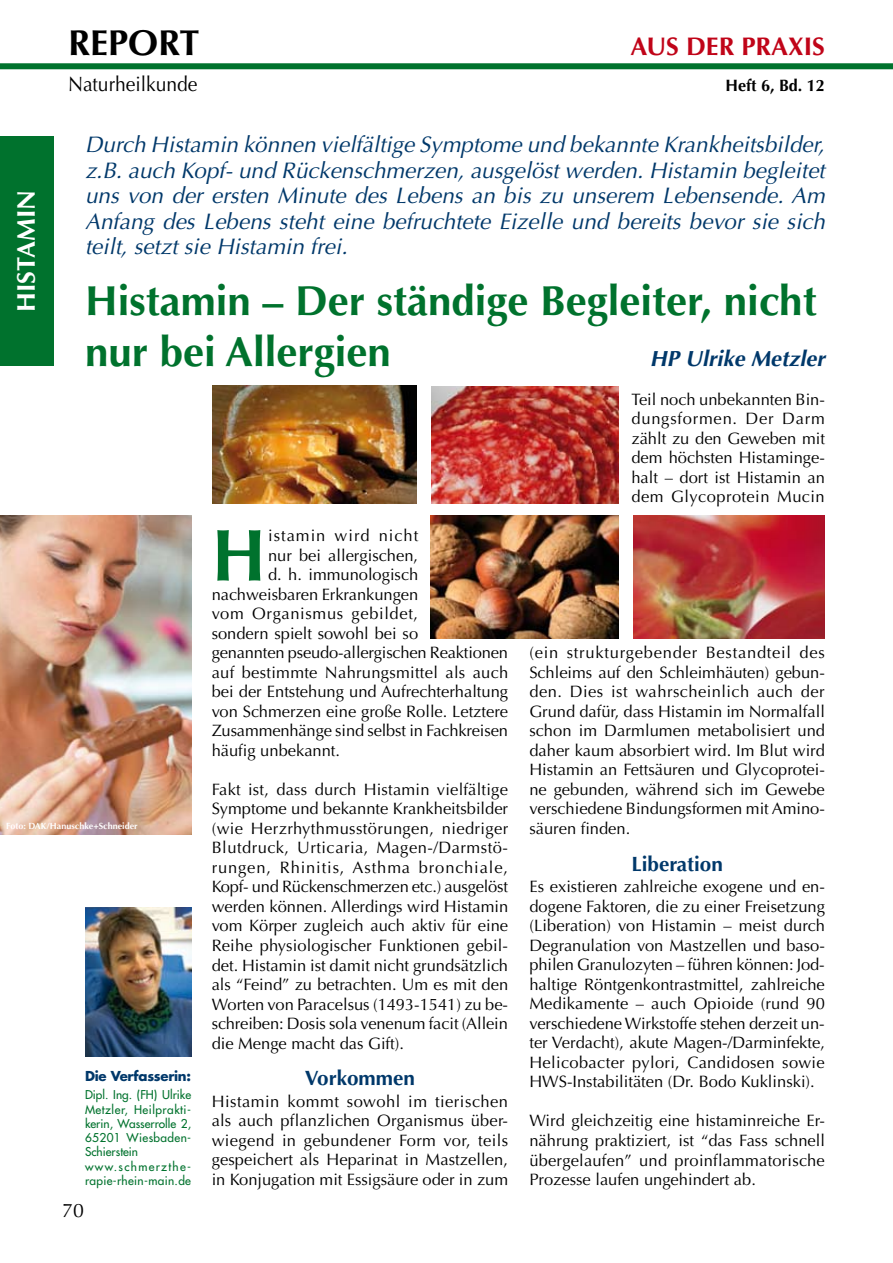
<style>
.page{position:relative;width:893px;height:1263px;background:#fff}
.page>*{position:absolute;margin:0;border:0;box-sizing:border-box;transform-origin:0 0}
.t1{font:700 73.5px "Optima";color:#00722d;scale:.95 1}
.t2{font:700 42px/50.4px "Optima";color:#00722d}
.t3{font:700 36px "Optima";color:#000}
.t4{font:700 25.5px "Optima";color:#c00418}
.t5{font:700 25.5px "Optima";color:#fff}
.t6{font:italic 22.5px/25.5px "Optima";color:#00386a;text-align:justify}
.t7{font:italic 700 21.9px "Optima";color:#00386a}
.t8{font:700 20.7px "Optima";color:#00386a}
.t9{font:20.7px "Optima";color:#000;scale:.93 1}
.t10{font:19.5px "Optima";color:#000}
.t11{font:16.5px/19.5px "Optima";color:#000;text-align:justify}
.t12{font:16.5px "Optima";letter-spacing:.02em;color:#000}
.t13{font:16.5px "Optima";letter-spacing:.04em;color:#000}
.t14{font:16.5px "Optima";letter-spacing:.06em;color:#000}
.t15{font:700 16.5px "Optima";color:#000}
.t16{font:700 13.35px "Futura";letter-spacing:-.02em;color:#00386a}
.t17{font:11.85px/14.2px "Futura";letter-spacing:.03em;color:#00722d}
.t18{font:700 9px "Optima";color:#fff}
</style>
<div class="page">
<div style="left:0;top:63px;width:893px;height:6px;background:#00722d"></div>
<img style="left:85px;top:907px;width:106px;height:149px">
<div style="left:0;top:136px;width:53px;height:230px;background:#00722d"></div>
<img style="left:0;top:515px;width:191px;height:319px">
<img style="left:213px;top:385px;width:204px;height:118px">
<img style="left:432px;top:386px;width:187px;height:117px">
<img style="left:431px;top:515px;width:188px;height:124px">
<img style="left:634px;top:515px;width:191px;height:124px">
<h3 class="t5" style="left:11px;top:312px;width:123px;rotate:-90deg">Histamin</h3>
<h3 class="t3" style="left:68px;top:22px;width:133px">Report</h3>
<p class="t9" style="left:68px;top:72px;width:141px">Naturheilkunde</p>
<h3 class="t4" style="left:630px;top:32px;width:196px">Aus der Praxis</h3>
<p class="t15" style="left:725px;top:76px;width:101px">Heft 6, Bd. 12</p>
<p class="t6" style="left:85px;top:132px;width:741px">Durch Histamin können vielfältige Symptome und bekannte Krankheitsbilder, z.B. auch Kopf- und Rückenschmerzen, ausgelöst werden. Histamin begleitet uns von der ersten Minute des Lebens an bis zu unserem Lebensende. Am Anfang des Lebens steht eine befruchtete Eizelle und bereits bevor sie sich teilt, setzt sie Histamin frei.</p>
<h2 class="t2" style="left:85px;top:277px;width:733px">Histamin – Der ständige Begleiter, nicht nur bei Allergien</h2>
<h3 class="t7" style="left:650px;top:346px;width:177px">HP Ulrike Metzler</h3>
<p class="t11" style="left:631px;top:390px;width:195px">Teil noch unbekannten Bin&shy;dungsformen. Der Darm zählt zu den Geweben mit dem höchsten Histaminge&shy;halt – dort ist Histamin an dem Glycoprotein Mucin</p>
<p class="t18" style="left:6px;top:821px;width:133px">Foto: DAK/Hanuschke+Schneider</p>
<p class="t16" style="left:85px;top:1067px;width:107px">Die Verfasserin:</p>
<p class="t17" style="left:85px;top:1088px;width:108px">Dipl. Ing. (FH) Ulrike<br>Metzler, Heilprakti&shy;kerin, Wasserrolle 2,<br>65201 Wiesbaden-<br>Schierstein www.schmerzthe&shy;rapie-rhein-main.de</p>
<p class="t10" style="left:62px;top:1199px;width:23px">70</p>
<h1 class="t1" style="left:212px;top:513px;width:59px">H</h1>
<p class="t14" style="left:268px;top:526px;width:152px">istamin wird nicht</p>
<p class="t11" style="left:268px;top:546px;width:152px">nur bei allergischen,</p>
<p class="t11" style="left:268px;top:565px;width:152px">d. h. immunologisch</p>
<p class="t11" style="left:212px;top:585px;width:208px">nachweisbaren Erkrankungen</p>
<p class="t13" style="left:212px;top:604px;width:208px">vom Organismus gebildet,</p>
<p class="t11" style="left:212px;top:624px;width:208px">sondern spielt sowohl bei so</p>
<p class="t11" style="left:212px;top:643px;width:298px">genannten pseudo-allergischen Reaktionen</p>
<p class="t12" style="left:212px;top:663px;width:298px">auf bestimmte Nahrungsmittel als auch</p>
<p class="t11" style="left:212px;top:682px;width:298px">bei der Entstehung und Aufrechterhaltung</p>
<p class="t11" style="left:212px;top:702px;width:298px">von Schmerzen eine große Rolle. Letztere</p>
<p class="t11" style="left:212px;top:721px;width:298px">Zusammenhänge sind selbst in Fachkreisen</p>
<p class="t11" style="left:212px;top:741px;width:130px">häufig unbekannt.</p>
<p class="t11" style="left:212px;top:780px;width:298px">Fakt ist, dass durch Histamin vielfältige Symptome und bekannte Krankheitsbilder (wie Herzrhythmusstörungen, niedriger Blutdruck, Urticaria, Magen-/Darmstö&shy;rungen, Rhinitis, Asthma bronchiale, Kopf- und Rückenschmerzen etc.) ausgelöst werden können. Allerdings wird Histamin vom Körper zugleich auch aktiv für eine Reihe physiologischer Funktionen gebil&shy;det. Histamin ist damit nicht grundsätzlich als “Feind” zu betrachten. Um es mit den Worten von Paracelsus (1493-1541) zu be&shy;schreiben: Dosis sola venenum facit (Allein die Menge macht das Gift).</p>
<p class="t8" style="left:305px;top:1066px;width:112px">Vorkommen</p>
<p class="t11" style="left:212px;top:1092px;width:298px">Histamin kommt sowohl im tierischen als auch pflanzlichen Organismus über&shy;wiegend in gebundener Form vor, teils gespeichert als Heparinat in Mastzellen, in Konjugation mit Essigsäure oder in zum</p>
<p class="t11" style="left:529px;top:643px;width:297px">(ein strukturgebender Bestandteil des Schleims auf den Schleimhäuten) gebun&shy;den. Dies ist wahrscheinlich auch der Grund dafür, dass Histamin im Normalfall schon im Darmlumen metabolisiert und daher kaum absorbiert wird. Im Blut wird Histamin an Fettsäuren und Glycoprotei&shy;ne gebunden, während sich im Gewebe verschiedene Bindungsformen mit Amino&shy;säuren finden.</p>
<p class="t8" style="left:631px;top:851px;width:93px">Liberation</p>
<p class="t11" style="left:529px;top:877px;width:297px">Es existieren zahlreiche exogene und en&shy;dogene Faktoren, die zu einer Freisetzung (Liberation) von Histamin – meist durch Degranulation von Mastzellen und baso&shy;philen Granulozyten – führen können: Jod&shy;haltige Röntgenkontrastmittel, zahlreiche Medikamente – auch Opioide (rund 90 verschiedene Wirkstoffe stehen derzeit un&shy;ter Verdacht), akute Magen-/Darminfekte, Helicobacter pylori, Candidosen sowie HWS-Instabilitäten (Dr. Bodo Kuklinski).</p>
<p class="t11" style="left:529px;top:1111px;width:297px">Wird gleichzeitig eine histaminreiche Er&shy;nährung praktiziert, ist “das Fass schnell übergelaufen” und proinflammatorische Prozesse laufen ungehindert ab.</p>
</div>
